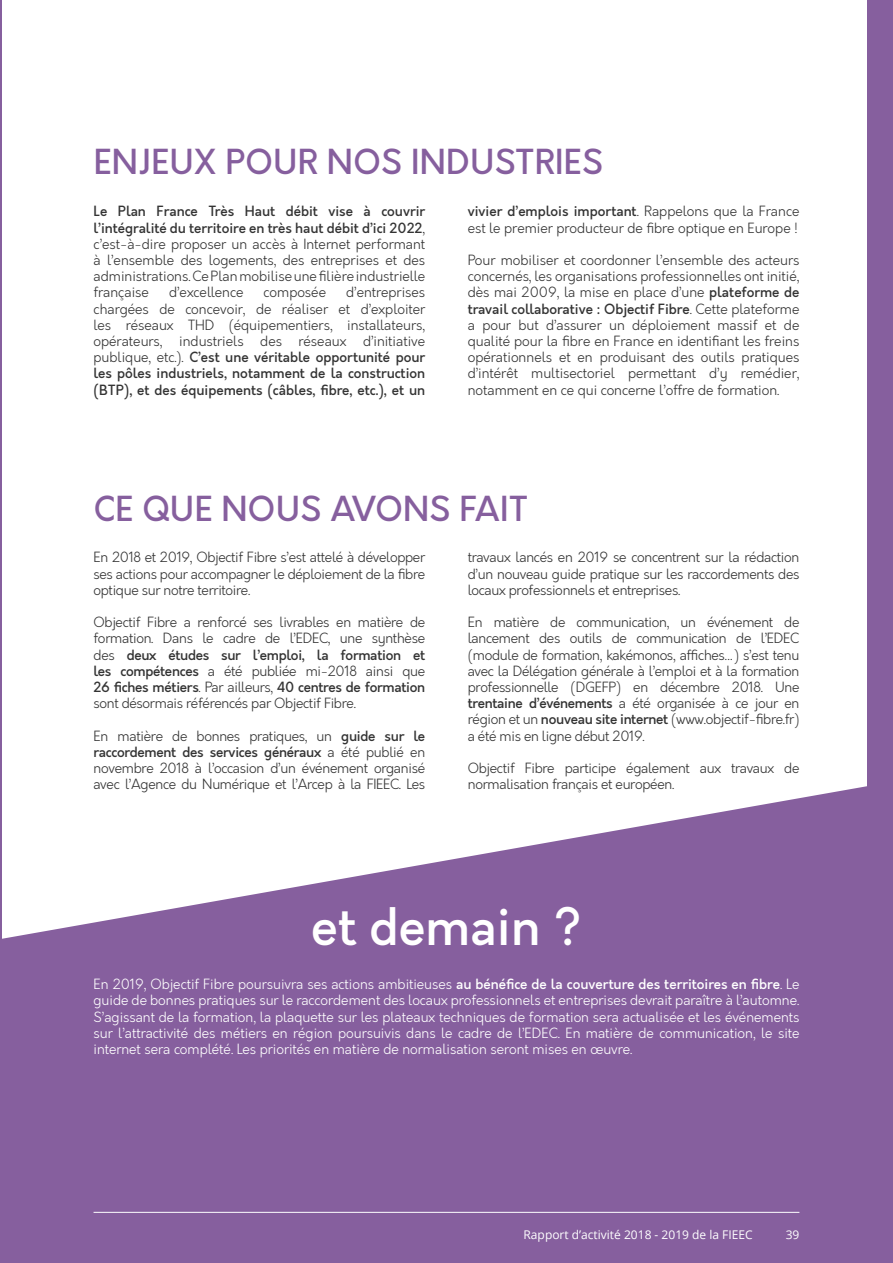
<style>
.page{position:relative;width:893px;height:1263px;background:#fff}
.page>*{position:absolute;margin:0;border:0;box-sizing:border-box;transform-origin:0 0}
.t1{font:500 49.5px "Orkney";color:#fff}
.t2{font:500 33px "Orkney";letter-spacing:.01em;color:#865f9e}
.t3{font:300 13.5px/16.2px "Orkney";letter-spacing:-.02em;color:#343434;text-align:justify}
.t4{font:300 13.5px/16.2px "Orkney";color:#fff;text-align:justify}
.t5{font:300 13.5px/16.2px "Orkney";color:#343434}
.t6{font:12px "Open Sans";color:#fff}
.s1{font-weight:500}
</style>
<div class="page">
<svg style="left:2px;top:786px;width:865px;height:477px;fill:#865f9e"></svg>
<hr style="left:0;top:0;width:2px;height:1263px;background:#865f9e">
<hr style="left:94px;top:1212px;width:705px;height:1px;background:#fff">
<div style="left:867px;top:0;width:26px;height:1263px;background:#865f9e"></div>
<h2 class="t2" style="left:94px;top:140px;width:511px">ENJEUX POUR NOS INDUSTRIES</h2>
<p class="t3" style="left:94px;top:204px;width:333px"><span class="s1">Le Plan France Très Haut débit vise à couvrir l’intégralité du territoire en très haut débit d’ici 2022</span>, c’est-à-dire proposer un accès à Internet performant à l’ensemble des logements, des entreprises et des administrations. Ce Plan mobilise une filière industrielle française</p>
<p class="t5" style="left:468px;top:204px;width:333px"><span class="s1">vivier d’emplois important</span>. Rappelons que la France est le premier producteur de fibre optique en Europe !</p>
<p class="t3" style="left:468px;top:252px;width:333px">Pour mobiliser et coordonner l’ensemble des acteurs concernés, les organisations professionnelles ont initié, dès mai 2009, la mise en place d’une <span class="s1">plateforme de travail collaborative : Objectif Fibre</span>. Cette plateforme a pour but d’assurer un déploiement massif et de qualité pour la fibre en France en identifiant les freins opérationnels et en produisant des outils pratiques d’intérêt multisectoriel permettant d’y remédier, notamment en ce qui concerne l’offre de formation.</p>
<p class="t5" style="left:169px;top:285px;width:76px">d’excellence</p>
<p class="t5" style="left:264px;top:285px;width:64px">composée</p>
<p class="t3" style="left:94px;top:285px;width:333px;text-indent:253px">d’entreprises chargées de concevoir, de réaliser et d’exploiter les réseaux THD (équipementiers, installateurs, opérateurs, industriels des réseaux d’initiative publique, etc.). <span class="s1">C’est une véritable opportunité pour les pôles industriels, notamment de la construction (BTP), et des équipements (câbles, fibre, etc.), et un</span></p>
<h2 class="t2" style="left:94px;top:487px;width:436px">CE QUE NOUS AVONS FAIT</h2>
<p class="t3" style="left:94px;top:550px;width:333px">En 2018 et 2019, Objectif Fibre s’est attelé à développer ses actions pour accompagner le déploiement de la fibre optique sur notre territoire.</p>
<p class="t3" style="left:94px;top:614px;width:333px">Objectif Fibre a renforcé ses livrables en matière de formation. Dans le cadre de l’EDEC, une synthèse des <span class="s1">deux études sur l’emploi, la formation et les compétences</span> a été publiée mi-2018 ainsi que <span class="s1">26 fiches métiers</span>. Par ailleurs, <span class="s1">40 centres de formation </span>sont désormais référencés par Objectif Fibre.</p>
<p class="t3" style="left:94px;top:728px;width:333px">En matière de bonnes pratiques, un <span class="s1">guide sur le raccordement des services généraux</span> a été publié en novembre 2018 à l’occasion d’un événement organisé avec l’Agence du Numérique et l’Arcep à la FIEEC. Les</p>
<p class="t3" style="left:468px;top:550px;width:333px">travaux lancés en 2019 se concentrent sur la rédaction d’un nouveau guide pratique sur les raccordements des locaux professionnels et entreprises.</p>
<p class="t3" style="left:468px;top:614px;width:333px">En matière de communication, un événement de lancement des outils de communication de l’EDEC (module de formation, kakémonos, affiches…) s’est tenu avec la Délégation générale à l’emploi et à la formation professionnelle (DGEFP) en décembre 2018. Une <span class="s1">trentaine d’événements</span> a été organisée à ce jour en région et un <span class="s1">nouveau site internet</span> (www.objectif-fibre.fr) a été mis en ligne début 2019.</p>
<p class="t3" style="left:468px;top:760px;width:333px">Objectif Fibre participe également aux travaux de normalisation français et européen.</p>
<h1 class="t1" style="left:311px;top:894px;width:272px">et demain ?</h1>
<p class="t4" style="left:94px;top:976px;width:707px">En 2019, Objectif Fibre poursuivra ses actions ambitieuses <span class="s1">au bénéfice de la couverture des territoires en fibre</span>. Le guide de bonnes pratiques sur le raccordement des locaux professionnels et entreprises devrait paraître à l’automne.<br>S’agissant de la formation, la plaquette sur les plateaux techniques de formation sera actualisée et les événements sur l’attractivité des métiers en région poursuivis dans le cadre de l’EDEC. En matière de communication, le site internet sera complété. Les priorités en matière de normalisation seront mises en œuvre.</p>
<p class="t6" style="left:524px;top:1226px;width:231px">Rapport d’activité 2018 - 2019 de la FIEEC</p>
<p class="t6" style="left:786px;top:1226px;width:15px">39</p>
</div>
